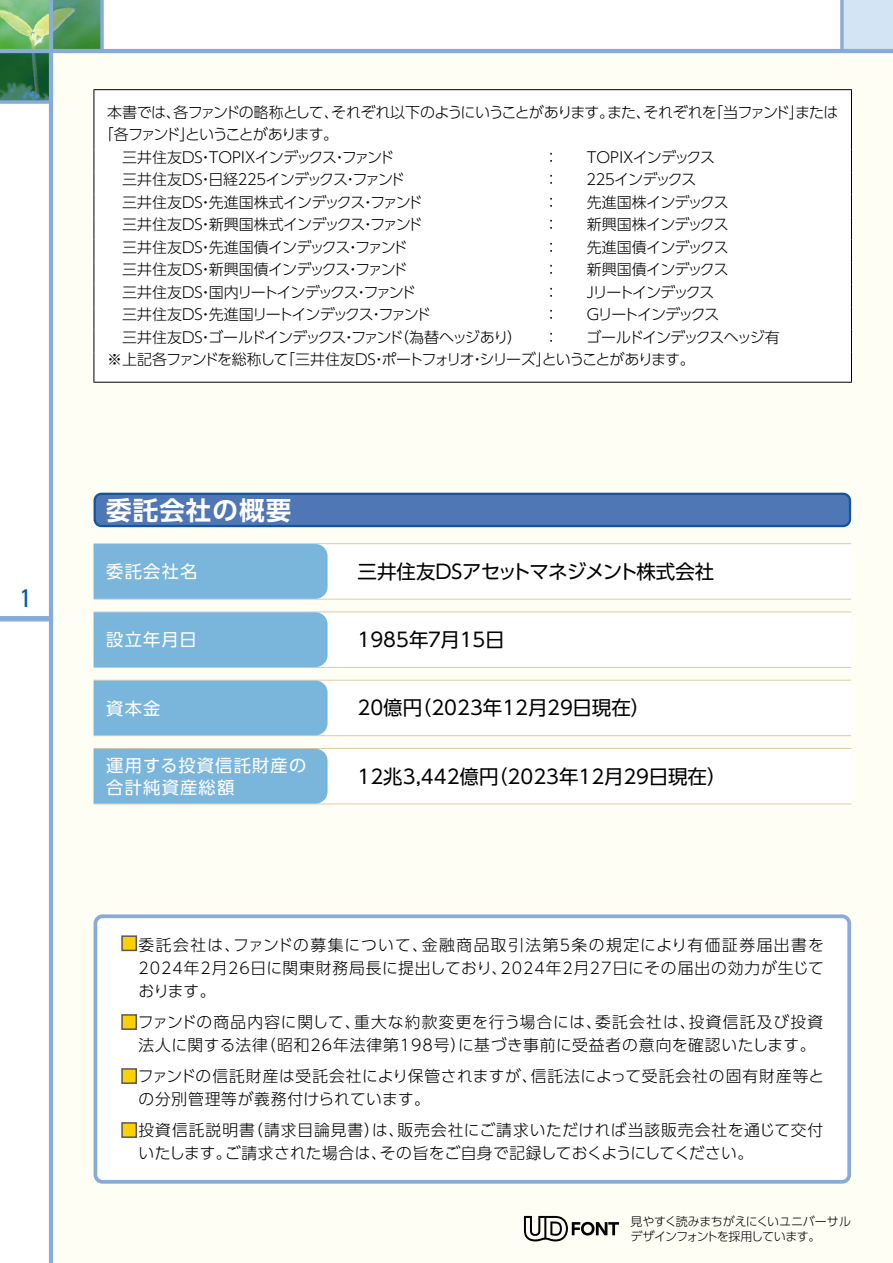
<style>
.page{position:relative;width:893px;height:1263px;background:#fff}
.page>*{position:absolute;margin:0;border:0;box-sizing:border-box;transform-origin:0 0}
.t1{font:700 25.5px "UD Shin Go Pro De";letter-spacing:.04em;color:#fff}
.t2{font:condensed 25.5px "Univers";color:#005bac}
.t3{font:19.5px "UD Shin Go Pro";color:#000}
.t4{font:19.5px "UD Shin Go Pro";letter-spacing:-.03em;color:#000}
.t5{font:17.25px/21.8px "UD Shin Go Pro";letter-spacing:.07em;color:#fff}
.t6{font:300 15.75px/23.2px "UD Shin Go Pro";letter-spacing:.05em;color:#000}
.t7{font:300 15px/22.5px "UD Shin Go Pro";letter-spacing:-.085em;color:#000}
.t8{font:300 15px "UD Shin Go Pro";letter-spacing:-.055em;color:#000}
.t9{font:300 15px "UD Shin Go Pro";letter-spacing:-.06em;color:#000}
.t10{font:300 15px "UD Shin Go Pro";letter-spacing:-.065em;color:#000}
.t11{font:300 15px "UD Shin Go Pro";letter-spacing:-.15em;color:#000}
.t12{font:300 15px "UD Shin Go Pro";letter-spacing:-.14em;color:#000}
.t13{font:300 15px "UD Shin Go Pro";letter-spacing:-.105em;color:#000}
.t14{font:300 15px "UD Shin Go Pro";letter-spacing:-.185em;color:#000}
.t15{font:300 12px/15px "UD Shin Go Pro";letter-spacing:-.03em;color:#000}
</style>
<div class="page">
<img style="left:0;top:0;width:49px;height:49px">
<svg style="left:53px;top:0;width:47px;height:49px"></svg>
<div style="left:51px;top:51px;width:842px;height:1212px;background:#fffef5"></div>
<svg style="left:0;top:53px;width:49px;height:47px;fill:#185e2d"></svg>
<div style="left:842px;top:0;width:51px;height:51px;background:#d3e4f5"></div>
<svg style="left:100px;top:0;width:4px;height:49px"></svg>
<hr style="left:0;top:49px;width:893px;height:4px;background:#88abda">
<svg style="left:0;top:100px;width:49px;height:4px"></svg>
<hr style="left:49px;top:0;width:4px;height:1263px;background:#88abda">
<svg style="left:840px;top:0;width:4px;height:49px"></svg>
<div style="left:0;top:616px;width:51px;height:5px;background:#88abda"></div>
<svg style="left:94px;top:598px;width:757px;height:139px;fill:#fff"></svg>
<hr style="left:94px;top:543px;width:234px;height:1px;background:#dbcba5">
<hr style="left:328px;top:543px;width:523px;height:1px;background:#dbcba5">
<hr style="left:94px;top:599px;width:234px;height:1px;background:#dbcba5">
<hr style="left:328px;top:599px;width:523px;height:1px;background:#dbcba5">
<hr style="left:94px;top:611px;width:234px;height:1px;background:#dbcba5">
<hr style="left:328px;top:611px;width:523px;height:1px;background:#dbcba5">
<hr style="left:94px;top:667px;width:234px;height:1px;background:#dbcba5">
<hr style="left:328px;top:667px;width:523px;height:1px;background:#dbcba5">
<hr style="left:328px;top:680px;width:523px;height:1px;background:#dbcba5">
<hr style="left:94px;top:735px;width:234px;height:1px;background:#dbcba5">
<hr style="left:328px;top:735px;width:523px;height:1px;background:#dbcba5">
<hr style="left:94px;top:748px;width:234px;height:1px;background:#dbcba5">
<hr style="left:328px;top:748px;width:523px;height:1px;background:#dbcba5">
<hr style="left:94px;top:803px;width:234px;height:1px;background:#dbcba5">
<hr style="left:328px;top:803px;width:523px;height:1px;background:#dbcba5">
<div style="left:95px;top:494px;width:755px;height:32px;background:#4f77b5;border-radius:7px"></div>
<div style="left:94px;top:493px;width:757px;height:34px;border:2px solid #11559e;border-radius:7px"></div>
<div style="left:94px;top:544px;width:234px;height:55px;background:#7ab5dc"></div>
<div style="left:94px;top:612px;width:234px;height:55px;background:#7ab5dc"></div>
<div style="left:94px;top:680px;width:234px;height:55px;background:#7ab5dc"></div>
<div style="left:94px;top:749px;width:234px;height:54px;background:#7ab5dc"></div>
<div style="left:95px;top:916px;width:754px;height:266px;background:#fff;border-radius:7px"></div>
<div style="left:94px;top:914px;width:757px;height:270px;border:4px solid #88abda;border-radius:7px"></div>
<div style="left:121px;top:935px;width:16px;height:16px;background:#fdd000;border:2px solid #595757"></div>
<div style="left:121px;top:1014px;width:16px;height:16px;background:#fdd000;border:2px solid #595757"></div>
<div style="left:121px;top:1068px;width:16px;height:16px;background:#fdd000;border:2px solid #595757"></div>
<div style="left:121px;top:1122px;width:16px;height:16px;background:#fdd000;border:2px solid #595757"></div>
<svg style="left:524px;top:1216px;width:95px;height:25px"></svg>
<div style="left:95px;top:90px;width:756px;height:292px;background:#fff"></div>
<hr style="left:851px;top:90px;width:1px;height:60px;background:#000">
<hr style="left:851px;top:352px;width:1px;height:30px;background:#000">
<hr style="left:94px;top:89px;width:435px;height:1px;background:#000">
<hr style="left:94px;top:90px;width:1px;height:60px;background:#000">
<hr style="left:529px;top:89px;width:45px;height:1px;background:#000">
<hr style="left:574px;top:89px;width:278px;height:1px;background:#000">
<svg style="left:94px;top:150px;width:1px;height:202px"></svg>
<svg style="left:851px;top:150px;width:1px;height:202px"></svg>
<hr style="left:94px;top:352px;width:1px;height:30px;background:#000">
<hr style="left:94px;top:382px;width:435px;height:1px;background:#000">
<hr style="left:529px;top:382px;width:45px;height:1px;background:#000">
<hr style="left:574px;top:382px;width:278px;height:1px;background:#000">
<h1 class="t2" style="left:20px;top:581px;width:13px">1</h1>
<p class="t8" style="left:107px;top:100px;width:733px">本書では、各ファンドの略称として、それぞれ以下のようにいうことがあります。また、それぞれを「当ファンド」または</p>
<p class="t7" style="left:99px;top:123px;width:241px">「各ファンド」ということがあります。</p>
<p class="t11" style="left:122px;top:145px;width:274px">三井住友ＤＳ・ＴＯＰＩＸインデックス・ファンド</p>
<p class="t7" style="left:544px;top:145px;width:16px">：</p>
<p class="t14" style="left:584px;top:145px;width:133px">ＴＯＰＩＸインデックス</p>
<p class="t12" style="left:122px;top:168px;width:284px">三井住友ＤＳ・日経２２５インデックス・ファンド</p>
<p class="t7" style="left:544px;top:168px;width:16px">：</p>
<p class="t11" style="left:584px;top:168px;width:114px">２２５インデックス</p>
<p class="t9" style="left:122px;top:190px;width:302px">三井住友ＤＳ・先進国株式インデックス・ファンド</p>
<p class="t7" style="left:544px;top:190px;width:16px">：</p>
<p class="t8" style="left:587px;top:190px;width:143px">先進国株インデックス</p>
<p class="t9" style="left:122px;top:213px;width:302px">三井住友ＤＳ・新興国株式インデックス・ファンド</p>
<p class="t7" style="left:544px;top:213px;width:16px">：</p>
<p class="t8" style="left:587px;top:213px;width:143px">新興国株インデックス</p>
<p class="t10" style="left:122px;top:235px;width:287px">三井住友ＤＳ・先進国債インデックス・ファンド</p>
<p class="t7" style="left:544px;top:235px;width:16px">：</p>
<p class="t8" style="left:587px;top:235px;width:143px">先進国債インデックス</p>
<p class="t10" style="left:122px;top:258px;width:287px">三井住友ＤＳ・新興国債インデックス・ファンド</p>
<p class="t7" style="left:544px;top:258px;width:16px">：</p>
<p class="t8" style="left:587px;top:258px;width:143px">新興国債インデックス</p>
<p class="t7" style="left:122px;top:280px;width:295px">三井住友ＤＳ・国内リートインデックス・ファンド</p>
<p class="t7" style="left:544px;top:280px;width:16px">：</p>
<p class="t13" style="left:583px;top:280px;width:133px">Ｊリートインデックス</p>
<p class="t7" style="left:122px;top:303px;width:310px">三井住友ＤＳ・先進国リートインデックス・ファンド</p>
<p class="t7" style="left:544px;top:303px;width:16px">：</p>
<p class="t13" style="left:585px;top:303px;width:135px">Ｇリートインデックス</p>
<p class="t7" style="left:122px;top:325px;width:402px">三井住友ＤＳ・ゴールドインデックス・ファンド（為替ヘッジあり）</p>
<p class="t7" style="left:544px;top:325px;width:16px">：</p>
<p class="t7" style="left:107px;top:325px;width:674px;text-indent:479px">ゴールドインデックスヘッジ有※上記各ファンドを総称して「三井住友DS・ポートフォリオ・シリーズ」ということがあります。</p>
<h1 class="t1" style="left:106px;top:489px;width:186px">委託会社の概要</h1>
<p class="t5" style="left:106px;top:560px;width:93px">委託会社名</p>
<p class="t4" style="left:358px;top:556px;width:358px">三井住友DSアセットマネジメント株式会社</p>
<p class="t5" style="left:106px;top:628px;width:92px">設立年月日</p>
<p class="t3" style="left:358px;top:624px;width:149px">1985年７月15日</p>
<p class="t5" style="left:106px;top:696px;width:56px">資本金</p>
<p class="t3" style="left:358px;top:692px;width:294px">20億円（2023年12月29日現在）</p>
<p class="t5" style="left:106px;top:754px;width:202px">運用する投資信託財産の合計純資産総額</p>
<p class="t3" style="left:358px;top:760px;width:370px">12兆3,442億円（2023年12月29日現在）</p>
<p class="t6" style="left:138px;top:932px;width:687px;text-align:justify">委託会社は、ファンドの募集について、金融商品取引法第５条の規定により有価証券届出書を2024年2月26日に関東財務局長に提出しており、2024年2月27日にその届出の効力が生じております。</p>
<p class="t6" style="left:138px;top:1010px;width:687px">ファンドの商品内容に関して、重大な約款変更を行う場合には、委託会社は、投資信託及び投資法人に関する法律（昭和26年法律第198号）に基づき事前に受益者の意向を確認いたします。</p>
<p class="t6" style="left:138px;top:1064px;width:688px">ファンドの信託財産は受託会社により保管されますが、信託法によって受託会社の固有財産等との分別管理等が義務付けられています。</p>
<p class="t6" style="left:139px;top:1118px;width:686px">投資信託説明書（請求目論見書）は、販売会社にご請求いただければ当該販売会社を通じて交付いたします。ご請求された場合は、その旨をご自身で記録しておくようにしてください。</p>
<p class="t15" style="left:630px;top:1213px;width:222px">見やすく読みまちがえにくいユニバーサルデザインフォントを採用しています。</p>
</div>
